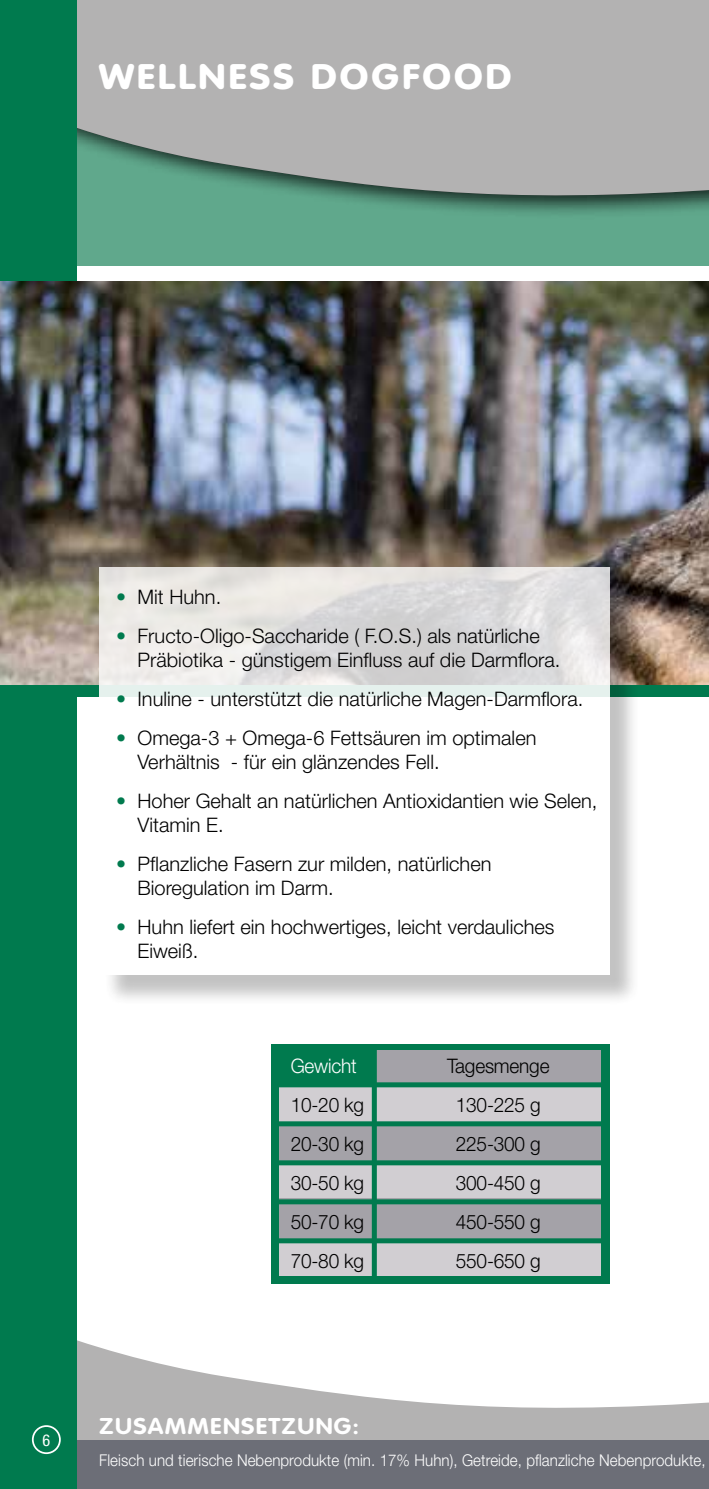
<style>
.page{position:relative;width:709px;height:1489px;background:#fff}
.page>*{position:absolute;margin:0;border:0;box-sizing:border-box;transform-origin:0 0}
.t1{font:900 35px "VAG Rounded";letter-spacing:.08em;color:#fff;scale:1.1 1}
.t2{font:700 22.5px "VAG Rounded";letter-spacing:.05em;color:#fff;scale:1.1 1}
.t3{font:300 20px/24px "Helvetica Neue";color:#000}
.t4{font:300 20px "Helvetica Neue";color:#000;scale:.95 1}
.t5{font:300 20px "Helvetica Neue";letter-spacing:-.01em;color:#fff;scale:.95 1}
.t6{font:300 16.25px "Helvetica Neue";letter-spacing:.005em;color:#fff;scale:.93 1}
.t7{font:condensed 16.25px "Helvetica Neue";color:#fff}
.s1{color:#007a4e}
</style>
<div class="page">
<div style="left:271px;top:1043px;width:338px;height:240px;background:#007a4e"></div>
<div style="left:279px;top:1085px;width:322px;height:190px;background:#d1ced2"></div>
<div style="left:279px;top:1202px;width:322px;height:38px;background:#a4a2a8"></div>
<svg style="left:76px;top:1266px;width:633px;height:174px"></svg>
<div style="left:0;top:1440px;width:709px;height:48px;background:#6c6e77"></div>
<div style="left:374px;top:1050px;width:227px;height:33px;background:#a4a2a8"></div>
<div style="left:279px;top:1198px;width:322px;height:38px;background:#a4a2a8"></div>
<div style="left:0;top:683px;width:709px;height:14px;background:#007a4e"></div>
<div style="left:0;top:0;width:709px;height:264px;background:#b3b2b2"></div>
<div style="left:0;top:54px;width:709px;height:255px;background:#000;opacity:.75"></div>
<div style="left:77px;top:266px;width:632px;height:31px;background:#fff"></div>
<div style="left:0;top:0;width:76px;height:1488px;background:#007a4e"></div>
<img style="left:0;top:282px;width:709px;height:402px">
<div style="left:32px;top:1424px;width:29px;height:29px;border:2px solid #fff;border-radius:50%"></div>
<div style="left:103px;top:571px;width:537px;height:434px;background:#000;opacity:.3"></div>
<svg style="left:99px;top:567px;width:510px;height:407px"></svg>
<div style="left:275px;top:1082px;width:330px;height:5px;background:#007a4e"></div>
<div style="left:276px;top:1199px;width:328px;height:5px;background:#007a4e"></div>
<div style="left:276px;top:1238px;width:328px;height:5px;background:#007a4e"></div>
<div style="left:279px;top:1124px;width:322px;height:38px;background:#a4a2a8"></div>
<div style="left:372px;top:1048px;width:5px;height:232px;background:#007a4e"></div>
<div style="left:276px;top:1160px;width:328px;height:5px;background:#007a4e"></div>
<div style="left:276px;top:1121px;width:329px;height:5px;background:#007a4e"></div>
<h1 class="t1" style="left:99px;top:56px;width:376px">WELLNESS DOGFOOD</h1>
<p class="t3" style="left:116px;top:584px;width:106px"><span class="s1">•</span> Mit Huhn.</p>
<p class="t3" style="left:137px;top:623px;width:424px;text-indent:-21px"><span class="s1">•</span> Fructo-Oligo-Saccharide ( F.O.S.) als natürliche<br>Präbiotika - günstigem Einfluss auf die Darmflora.</p>
<p class="t3" style="left:116px;top:686px;width:468px"><span class="s1">•</span> Inuline - unterstützt die natürliche Magen-Darmflora.</p>
<p class="t3" style="left:137px;top:725px;width:400px;text-indent:-21px"><span class="s1">•</span> Omega-3 + Omega-6 Fettsäuren im optimalen<br>Verhältnis - für ein glänzendes Fell.</p>
<p class="t3" style="left:137px;top:788px;width:461px;text-indent:-21px"><span class="s1">•</span> Hoher Gehalt an natürlichen Antioxidantien wie Selen,<br>Vitamin E.</p>
<p class="t3" style="left:137px;top:851px;width:355px;text-indent:-21px"><span class="s1">•</span> Pflanzliche Fasern zur milden, natürlichen<br>Bioregulation im Darm.</p>
<p class="t3" style="left:137px;top:914px;width:418px;text-indent:-21px"><span class="s1">•</span> Huhn liefert ein hochwertiges, leicht verdauliches<br>Eiweiß.</p>
<p class="t5" style="left:291px;top:1053px;width:71px">Gewicht</p>
<p class="t4" style="left:447px;top:1053px;width:109px">Tagesmenge</p>
<p class="t4" style="left:291px;top:1092px;width:79px">10-20 kg</p>
<p class="t4" style="left:456px;top:1092px;width:91px">130-225 g</p>
<p class="t4" style="left:291px;top:1131px;width:79px">20-30 kg</p>
<p class="t4" style="left:456px;top:1131px;width:91px">225-300 g</p>
<p class="t4" style="left:291px;top:1170px;width:79px">30-50 kg</p>
<p class="t4" style="left:456px;top:1170px;width:91px">300-450 g</p>
<p class="t4" style="left:291px;top:1209px;width:79px">50-70 kg</p>
<p class="t4" style="left:456px;top:1209px;width:91px">450-550 g</p>
<p class="t4" style="left:291px;top:1248px;width:79px">70-80 kg</p>
<p class="t4" style="left:456px;top:1248px;width:91px">550-650 g</p>
<p class="t7" style="left:43px;top:1430px;width:9px">6</p>
<p class="t2" style="left:99px;top:1412px;width:238px">ZUSAMMENSETZUNG:</p>
<p class="t6" style="left:99px;top:1450px;width:653px">Fleisch und tierische Nebenprodukte (min. 17% Huhn), Getreide, pflanzliche Nebenprodukte,</p>
</div>
